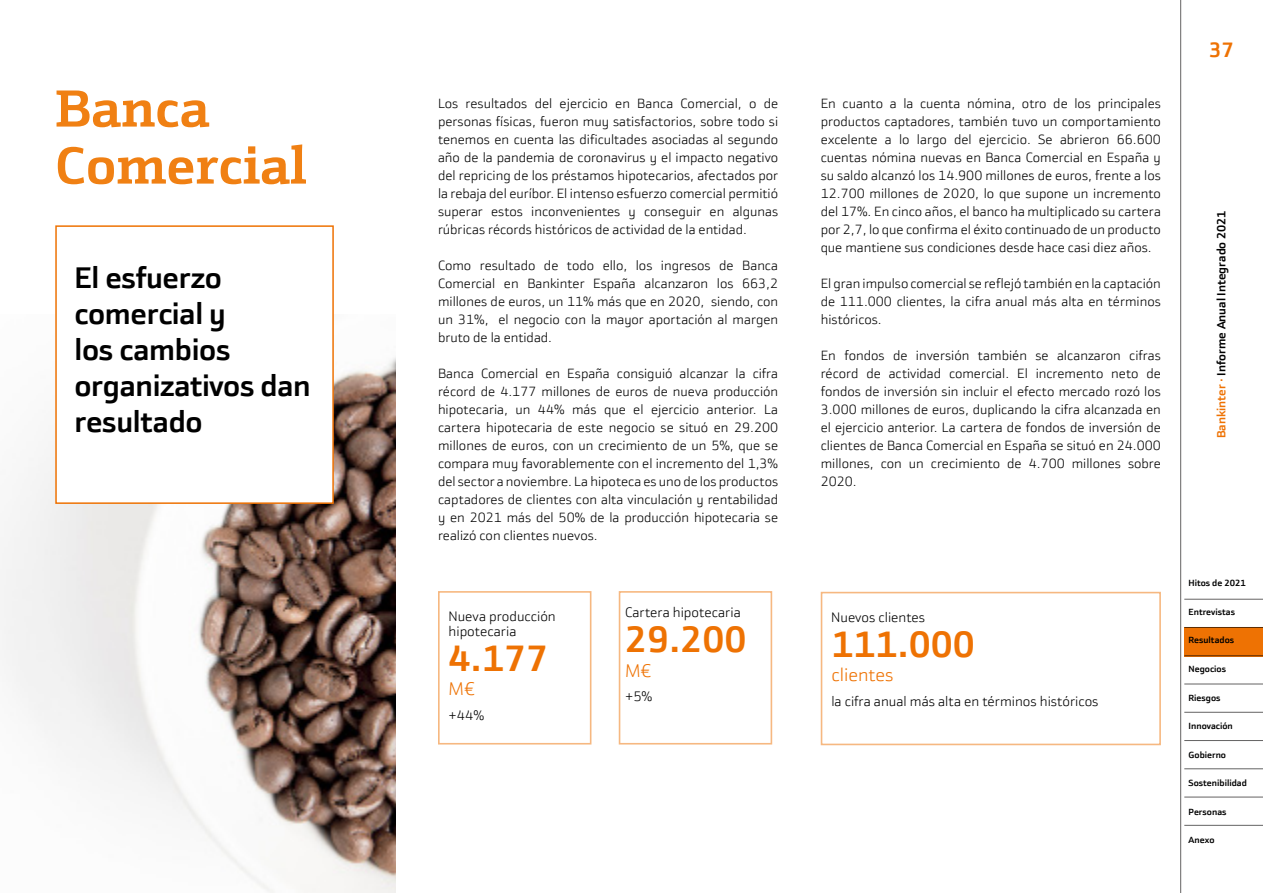
<style>
.page{position:relative;width:1263px;height:893px;background:#fff}
.page>*{position:absolute;margin:0;border:0;box-sizing:border-box;transform-origin:0 0}
.t1{font:700 52.5px/57px "Bankinter Text";color:#f08013}
.t2{font:700 36.9px "Bankinter Sans";color:#ee7203}
.t3{font:700 30px/36px "Bankinter Sans";letter-spacing:-.01em;color:#000}
.t4{font:700 21px "Bankinter Sans";color:#ee7203}
.t5{font:300 18.45px "Bankinter Sans";color:#ee7203}
.t6{font:300 13.8px/14.5px "Bankinter Sans";color:#000}
.t7{font:300 13.5px/18px "Bankinter Sans";color:#000;text-align:justify}
.t8{font:700 12px "Bankinter Sans";color:#000}
.t9{font:700 9px "Bankinter Sans";color:#000}
.s1{color:#ee7203}
</style>
<div class="page">
<hr style="left:1180px;top:0;width:1px;height:893px;background:#646363">
<hr style="left:1184px;top:599px;width:79px;height:1px;background:#646363">
<hr style="left:1184px;top:684px;width:79px;height:1px;background:#646363">
<hr style="left:1184px;top:712px;width:79px;height:1px;background:#646363">
<hr style="left:1184px;top:740px;width:79px;height:1px;background:#646363">
<hr style="left:1184px;top:768px;width:79px;height:1px;background:#646363">
<hr style="left:1184px;top:797px;width:79px;height:1px;background:#646363">
<hr style="left:1184px;top:825px;width:79px;height:1px;background:#646363">
<div style="left:1184px;top:627px;width:79px;height:29px;background:#ee7203"></div>
<img style="left:0;top:358px;width:395px;height:535px">
<div style="left:55px;top:225px;width:279px;height:279px;background:#fff;border:2px solid #ee7203"></div>
<h1 class="t1" style="left:55px;top:79px;width:253px">Banca<br>Comercial</h1>
<p class="t7" style="left:438px;top:94px;width:342px">Los resultados del ejercicio en Banca Comercial, o de personas físicas, fueron muy satisfactorios, sobre todo si tenemos en cuenta las dificultades asociadas al segundo año de la pandemia de coronavirus y el impacto negativo del repricing de los préstamos hipotecarios, afectados por la rebaja del euríbor. El intenso esfuerzo comercial permitió superar estos inconvenientes y conseguir en algunas rúbricas récords históricos de actividad de la entidad.</p>
<p class="t7" style="left:438px;top:256px;width:342px">Como resultado de todo ello, los ingresos de Banca Comercial en Bankinter España alcanzaron los 663,2 millones de euros, un 11% más que en 2020, siendo, con un 31%, el negocio con la mayor aportación al margen bruto de la entidad.</p>
<p class="t7" style="left:438px;top:364px;width:342px">Banca Comercial en España consiguió alcanzar la cifra récord de 4.177 millones de euros de nueva producción hipotecaria, un 44% más que el ejercicio anterior. La cartera hipotecaria de este negocio se situó en 29.200 millones de euros, con un crecimiento de un 5%, que se compara muy favorablemente con el incremento del 1,3% del sector a noviembre. La hipoteca es uno de los productos captadores de clientes con alta vinculación y rentabilidad y en 2021 más del 50% de la producción hipotecaria se realizó con clientes nuevos.</p>
<h3 class="t3" style="left:74px;top:260px;width:238px">El esfuerzo comercial y<br>los cambios organizativos dan resultado</h3>
<p class="t6" style="left:449px;top:609px;width:109px">Nueva producción hipotecaria</p>
<h2 class="t2" style="left:449px;top:636px;width:101px">4.177</h2>
<h3 class="t5" style="left:449px;top:678px;width:28px">M€</h3>
<p class="t6" style="left:449px;top:708px;width:37px">+44%</p>
<p class="t6" style="left:625px;top:605px;width:117px">Cartera hipotecaria</p>
<h2 class="t2" style="left:625px;top:617px;width:123px">29.200</h2>
<h3 class="t5" style="left:625px;top:659px;width:28px">M€</h3>
<p class="t6" style="left:625px;top:689px;width:29px">+5%</p>
<p class="t7" style="left:821px;top:94px;width:342px">En cuanto a la cuenta nómina, otro de los principales productos captadores, también tuvo un comportamiento excelente a lo largo del ejercicio. Se abrieron 66.600 cuentas nómina nuevas en Banca Comercial en España y su saldo alcanzó los 14.900 millones de euros, frente a los 12.700 millones de 2020, lo que supone un incremento del 17%. En cinco años, el banco ha multiplicado su cartera por 2,7, lo que confirma el éxito continuado de un producto que mantiene sus condiciones desde hace casi diez años.</p>
<p class="t7" style="left:821px;top:274px;width:342px">El gran impulso comercial se reflejó también en la captación de 111.000 clientes, la cifra anual más alta en términos históricos.</p>
<p class="t7" style="left:821px;top:346px;width:342px">En fondos de inversión también se alcanzaron cifras récord de actividad comercial. El incremento neto de fondos de inversión sin incluir el efecto mercado rozó los 3.000 millones de euros, duplicando la cifra alcanzada en el ejercicio anterior. La cartera de fondos de inversión de clientes de Banca Comercial en España se situó en 24.000 millones, con un crecimiento de 4.700 millones sobre 2020.</p>
<h3 class="t4" style="left:1209px;top:37px;width:27px">37</h3>
<p class="t8" style="left:1214px;top:438px;width:229px;rotate:-90deg"><span class="s1">Bankinter ·</span> Informe Anual Integrado 2021</p>
<p class="t6" style="left:831px;top:610px;width:95px">Nuevos clientes</p>
<h2 class="t2" style="left:831px;top:622px;width:145px">111.000</h2>
<h3 class="t5" style="left:831px;top:664px;width:64px">clientes</h3>
<p class="t6" style="left:831px;top:694px;width:269px">la cifra anual más alta en términos históricos</p>
<p class="t9" style="left:1188px;top:578px;width:59px">Hitos de 2021</p>
<p class="t9" style="left:1188px;top:606px;width:48px">Entrevistas</p>
<p class="t9" style="left:1188px;top:635px;width:47px">Resultados</p>
<p class="t9" style="left:1188px;top:663px;width:39px">Negocios</p>
<p class="t9" style="left:1188px;top:692px;width:33px">Riesgos</p>
<p class="t9" style="left:1188px;top:720px;width:46px">Innovación</p>
<p class="t9" style="left:1188px;top:749px;width:39px">Gobierno</p>
<p class="t9" style="left:1188px;top:777px;width:60px">Sostenibilidad</p>
<p class="t9" style="left:1188px;top:806px;width:39px">Personas</p>
<p class="t9" style="left:1188px;top:834px;width:28px">Anexo</p>
</div>
